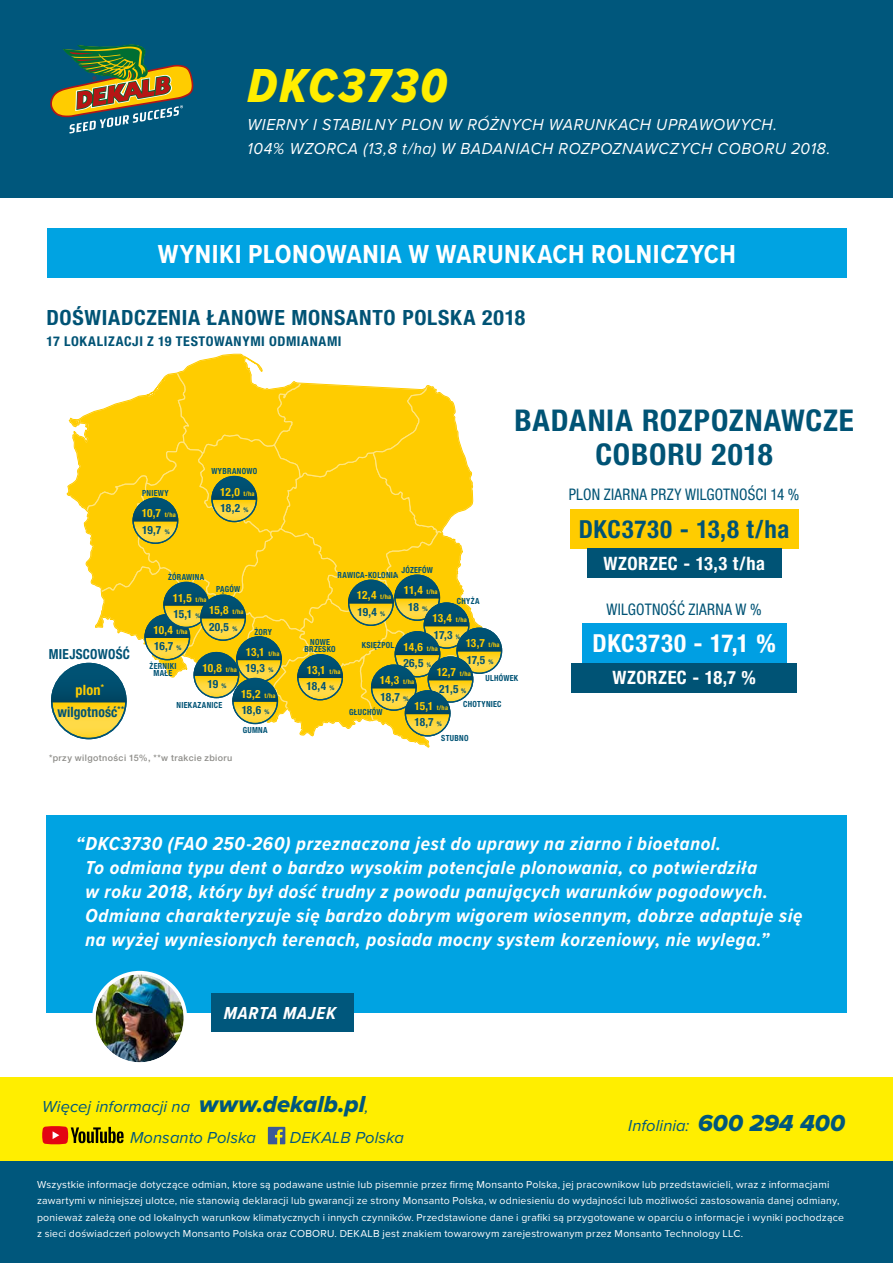
<style>
.page{position:relative;width:893px;height:1263px;background:#fff}
.page>*{position:absolute;margin:0;border:0;box-sizing:border-box;transform-origin:0 0}
.t1{font:49.5px "Proxima Nova Cond Extrabld It";letter-spacing:.05em;color:#fe0}
.t2{font:700 condensed 30px/33.2px "Helvetica Neue LT Pro";letter-spacing:.025em;color:#005375;text-align:center;scale:1.04 1}
.t3{font:700 27px "Proxima Nova Cond";letter-spacing:.02em;color:#fff}
.t4{font:700 condensed 24.9px "Helvetica Neue LT Pro";letter-spacing:.03em;color:#005375}
.t5{font:700 condensed 24.9px "Helvetica Neue LT Pro";letter-spacing:.03em;color:#fff}
.t6{font:700 condensed 21px "Helvetica Neue LT Pro";letter-spacing:.03em;color:#005375;scale:1.04 1}
.t7{font:italic 700 19.5px/24px "Proxima Nova Cond";letter-spacing:.035em;color:#fff}
.t8{font:700 condensed 18.45px "Helvetica Neue LT Pro";letter-spacing:.03em;color:#fff}
.t9{font:italic 700 18px "Proxima Nova Cond";letter-spacing:.045em;color:#fff}
.t10{font:italic 16.5px/24px "Proxima Nova";letter-spacing:.04em;color:#fff;scale:.95 1}
.t11{font:italic 16.5px/30.5px "Proxima Nova";letter-spacing:.005em;color:#00577c}
.t12{font:condensed 16.05px "Helvetica Neue LT Pro";letter-spacing:.015em;color:#005375;scale:.95 1}
.t13{font:700 condensed 14.25px "Helvetica Neue LT Pro";letter-spacing:.01em;color:#005375;scale:.95 1}
.t14{font:700 condensed 14.25px "Helvetica Neue LT Pro";color:#fc0}
.t15{font:700 condensed 13.95px "Helvetica Neue LT Pro";letter-spacing:.02em;color:#005375;scale:.95 1}
.t16{font:700 condensed 13.5px "Helvetica Neue LT Pro";letter-spacing:.04em;color:#005375;scale:1.04 1}
.t17{font:700 condensed 11.4px "Helvetica Neue LT Pro";letter-spacing:-.02em;color:#fc0}
.t18{font:700 condensed 11.4px "Helvetica Neue LT Pro";letter-spacing:-.015em;color:#005375}
.t19{font:10.5px/16.5px "Proxima Nova";letter-spacing:.02em;color:#fff}
.t20{font:500 9px "Helvetica Neue LT Pro";letter-spacing:.045em;color:#8e8d89}
.t21{font:700 condensed 8.4px/7.6px "Helvetica Neue LT Pro";letter-spacing:.035em;color:#005375;text-align:center;scale:.95 1}
.s1{font-size:6.45px}
.s2{font-family:"Proxima Nova Extrabld It";font-style:normal;font-size:24px}
</style>
<div class="page">
<div style="left:0;top:0;width:893px;height:197px;background:#00577c"></div>
<svg style="left:50px;top:44px;width:143px;height:89px"></svg>
<div style="left:0;top:1160px;width:893px;height:103px;background:#00577c"></div>
<div style="left:0;top:1077px;width:893px;height:83px;background:#fe0"></div>
<svg style="left:42px;top:1126px;width:82px;height:18px"></svg>
<svg style="left:268px;top:1127px;width:17px;height:17px"></svg>
<div style="left:46px;top:815px;width:801px;height:197px;background:#00a3e2"></div>
<div style="left:211px;top:993px;width:142px;height:38px;background:#00577c"></div>
<div style="left:47px;top:228px;width:799px;height:49px;background:#00a3e2"></div>
<div style="left:570px;top:509px;width:228px;height:40px;background:#fc0"></div>
<div style="left:587px;top:549px;width:194px;height:29px;background:#005375"></div>
<div style="left:582px;top:623px;width:204px;height:40px;background:#009fe3"></div>
<div style="left:571px;top:663px;width:226px;height:29px;background:#005375"></div>
<svg style="left:51px;top:354px;width:451px;height:394px"></svg>
<svg style="left:94px;top:972px;width:91px;height:92px"></svg>
<img style="left:96px;top:974px;width:88px;height:88px;border-radius:44px">
<div style="left:92px;top:971px;width:95px;height:95px;border:3px solid #fff;border-radius:50%"></div>
<h1 class="t1" style="left:247px;top:49px;width:201px">DKC3730</h1>
<h3 class="t10" style="left:247px;top:112px;width:615px">WIERNY I STABILNY PLON W RÓŻNYCH WARUNKACH UPRAWOWYCH.<br>104% WZORCA (13,8 t/ha) W BADANIACH ROZPOZNAWCZYCH COBORU 2018.</h3>
<h3 class="t3" style="left:158px;top:235px;width:580px">WYNIKI PLONOWANIA W WARUNKACH ROLNICZYCH</h3>
<h3 class="t6" style="left:47px;top:304px;width:462px">DOŚWIADCZENIA ŁANOWE MONSANTO POLSKA 2018</h3>
<p class="t16" style="left:47px;top:333px;width:285px">17 LOKALIZACJI Z 19 TESTOWANYMI ODMIANAMI</p>
<p class="t21" style="left:211px;top:467px;width:50px">WYBRANOWO</p>
<p class="t18" style="left:221px;top:501px;width:29px">18,2 <span class="s1">%</span></p>
<p class="t21" style="left:142px;top:489px;width:29px">PNIEWY</p>
<p class="t17" style="left:220px;top:485px;width:36px">12,0 <span class="s1">t/ha</span></p>
<p class="t18" style="left:142px;top:523px;width:29px">19,7 <span class="s1">%</span></p>
<p class="t17" style="left:142px;top:506px;width:35px">10,7 <span class="s1">t/ha</span></p>
<h3 class="t15" style="left:49px;top:645px;width:87px">MIEJSCOWOŚĆ</h3>
<p class="t21" style="left:168px;top:573px;width:40px">ŻÓRAWINA</p>
<p class="t18" style="left:173px;top:607px;width:29px">15,1 <span class="s1">%</span></p>
<p class="t21" style="left:216px;top:585px;width:27px">PĄGÓW</p>
<p class="t18" style="left:209px;top:620px;width:30px">20,5 <span class="s1">%</span></p>
<p class="t17" style="left:173px;top:591px;width:35px">11,5 <span class="s1">t/ha</span></p>
<p class="t17" style="left:209px;top:603px;width:36px">15,8 <span class="s1">t/ha</span></p>
<p class="t17" style="left:153px;top:623px;width:36px">10,4 <span class="s1">t/ha</span></p>
<p class="t21" style="left:254px;top:628px;width:20px">ŻORY</p>
<p class="t18" style="left:246px;top:661px;width:29px">19,3 <span class="s1">%</span></p>
<p class="t18" style="left:154px;top:639px;width:29px">16,7 <span class="s1">%</span></p>
<p class="t17" style="left:246px;top:645px;width:35px">13,1 <span class="s1">t/ha</span></p>
<p class="t21" style="left:150px;top:662px;width:30px">ŻERNIKI<br>MAŁE</p>
<p class="t17" style="left:202px;top:661px;width:36px">10,8 <span class="s1">t/ha</span></p>
<h3 class="t14" style="left:76px;top:681px;width:30px">plon<sup>*</sup></h3>
<p class="t18" style="left:207px;top:677px;width:21px">19 <span class="s1">%</span></p>
<p class="t17" style="left:241px;top:687px;width:36px">15,2 <span class="s1">t/ha</span></p>
<h3 class="t13" style="left:58px;top:703px;width:72px">wilgotność<sup>**</sup></h3>
<p class="t21" style="left:177px;top:701px;width:50px">NIEKAZANICE</p>
<p class="t18" style="left:242px;top:703px;width:29px">18,6 <span class="s1">%</span></p>
<p class="t21" style="left:243px;top:726px;width:28px">GUMNA</p>
<p class="t20" style="left:49px;top:753px;width:185px">*przy wilgotności 15%, **w trakcie zbioru</p>
<h2 class="t2" style="left:514px;top:404px;width:328px">BADANIA ROZPOZNAWCZE<br>COBORU 2018</h2>
<p class="t21" style="left:401px;top:566px;width:35px">JÓZEFÓW</p>
<p class="t18" style="left:408px;top:600px;width:21px">18 <span class="s1">%</span></p>
<p class="t21" style="left:338px;top:571px;width:65px">RAWICA-KOLONIA</p>
<p class="t18" style="left:357px;top:605px;width:29px">19,4 <span class="s1">%</span></p>
<p class="t17" style="left:404px;top:583px;width:35px">11,4 <span class="s1">t/ha</span></p>
<p class="t17" style="left:357px;top:588px;width:36px">12,4 <span class="s1">t/ha</span></p>
<p class="t21" style="left:457px;top:597px;width:25px">CHYŻA</p>
<p class="t18" style="left:434px;top:628px;width:28px">17,3 <span class="s1">%</span></p>
<p class="t17" style="left:433px;top:611px;width:36px">13,4 <span class="s1">t/ha</span></p>
<p class="t21" style="left:305px;top:638px;width:34px">NOWE<br>BRZESKO</p>
<p class="t18" style="left:307px;top:679px;width:29px">18,4 <span class="s1">%</span></p>
<p class="t17" style="left:466px;top:636px;width:35px">13,7 <span class="s1">t/ha</span></p>
<p class="t21" style="left:362px;top:641px;width:36px">KSIĘŻPOL</p>
<p class="t17" style="left:404px;top:640px;width:36px">14,6 <span class="s1">t/ha</span></p>
<p class="t18" style="left:467px;top:653px;width:28px">17,5 <span class="s1">%</span></p>
<p class="t18" style="left:403px;top:656px;width:30px">26,5 <span class="s1">%</span></p>
<p class="t17" style="left:307px;top:663px;width:35px">13,1 <span class="s1">t/ha</span></p>
<p class="t17" style="left:437px;top:665px;width:36px">12,7 <span class="s1">t/ha</span></p>
<p class="t21" style="left:485px;top:674px;width:36px">ULHÓWEK</p>
<p class="t17" style="left:380px;top:673px;width:36px">14,3 <span class="s1">t/ha</span></p>
<p class="t18" style="left:439px;top:682px;width:28px">21,5 <span class="s1">%</span></p>
<p class="t18" style="left:381px;top:690px;width:29px">18,7 <span class="s1">%</span></p>
<p class="t21" style="left:463px;top:700px;width:42px">CHOTYNIEC</p>
<p class="t17" style="left:414px;top:699px;width:35px">15,1 <span class="s1">t/ha</span></p>
<p class="t21" style="left:349px;top:708px;width:37px">GŁUCHÓW</p>
<p class="t18" style="left:414px;top:715px;width:29px">18,7 <span class="s1">%</span></p>
<p class="t21" style="left:441px;top:734px;width:30px">STUBNO</p>
<h3 class="t12" style="left:569px;top:485px;width:244px">PLON ZIARNA PRZY WILGOTNOŚCI 14 %</h3>
<h3 class="t4" style="left:579px;top:514px;width:212px">DKC3730 - 13,8 t/ha</h3>
<h3 class="t8" style="left:603px;top:552px;width:163px">WZORZEC - 13,3 t/ha</h3>
<h3 class="t12" style="left:606px;top:600px;width:165px">WILGOTNOŚĆ ZIARNA W %</h3>
<h3 class="t5" style="left:592px;top:628px;width:185px">DKC3730 - 17,1 %</h3>
<h3 class="t8" style="left:612px;top:666px;width:145px">WZORZEC - 18,7 %</h3>
<p class="t7" style="left:86px;top:831px;width:718px;text-indent:-10px">“DKC3730 (FAO 250-260) przeznaczona jest do uprawy na ziarno i bioetanol.<br>To odmiana typu dent o bardzo wysokim potencjale plonowania, co potwierdziła<br>w roku 2018, który był dość trudny z powodu panujących warunków pogodowych.<br>Odmiana charakteryzuje się bardzo dobrym wigorem wiosennym, dobrze adaptuje się na wyżej wyniesionych terenach, posiada mocny system korzeniowy, nie wylega.”</p>
<h3 class="t9" style="left:224px;top:1000px;width:114px">MARTA MAJEK</h3>
<h3 class="t11" style="left:130px;top:1091px;width:240px;text-indent:-88px">Więcej informacji na <span class="s2">www.dekalb.pl</span>,<br>Monsanto Polska</h3>
<h3 class="t11" style="left:290px;top:1121px;width:116px">DEKALB Polska</h3>
<h3 class="t11" style="left:628px;top:1109px;width:218px">Infolinia: <span class="s2">600 294 400</span></h3>
<p class="t19" style="left:37px;top:1176px;width:808px">Wszystkie informacje dotyczące odmian, ktore są podawane ustnie lub pisemnie przez firmę Monsanto Polska, jej pracownikow lub przedstawicieli, wraz z informacjami zawartymi w niniejszej ulotce, nie stanowią deklaracji lub gwarancji ze strony Monsanto Polska, w odniesieniu do wydajności lub możliwości zastosowania danej odmiany, ponieważ zależą one od lokalnych warunkow klimatycznych i innych czynników. Przedstawione dane i grafiki są przygotowane w oparciu o informacje i wyniki pochodzące z sieci doświadczeń polowych Monsanto Polska oraz COBORU. DEKALB jest znakiem towarowym zarejestrowanym przez Monsanto Technology LLC.</p>
</div>
